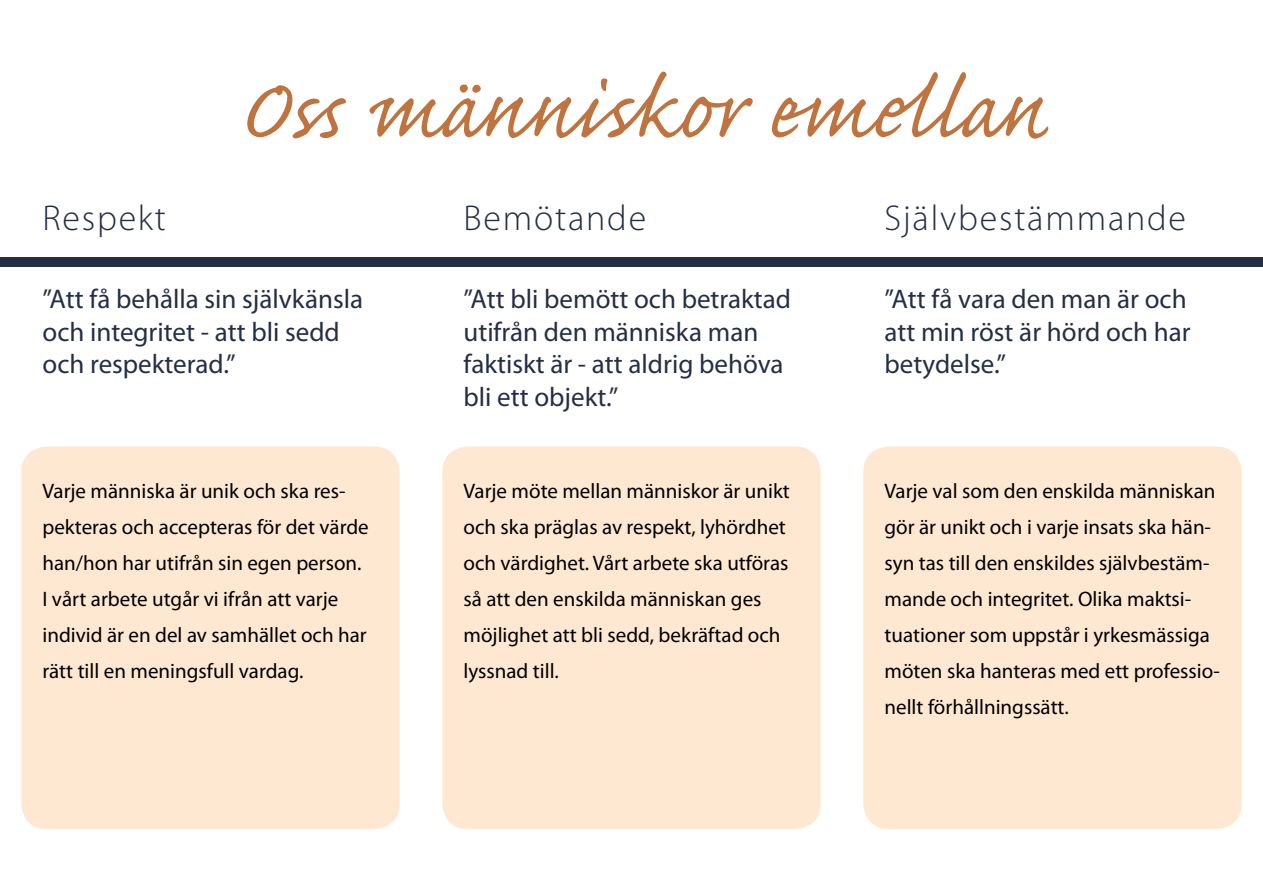
<style>
.page{position:relative;width:1263px;height:893px;background:#fff}
.page>*{position:absolute;margin:0;border:0;box-sizing:border-box;transform-origin:0 0}
.t1{font:108px "Caflisch Script Pro";letter-spacing:.005em;color:#bf743f}
.t2{font:300 36px "Myriad Pro";letter-spacing:.05em;color:#242f46}
.t3{font:27px/32.4px "Myriad Pro";color:#242f46}
.t4{font:21px/36px "Myriad Pro";color:#000}
</style>
<div class="page">
<div style="left:863px;top:446px;width:379px;height:383px;background:#fee8d1;border-radius:26px"></div>
<div style="left:442px;top:446px;width:379px;height:383px;background:#fee8d1;border-radius:26px"></div>
<div style="left:21px;top:446px;width:379px;height:383px;background:#fee8d1;border-radius:26px"></div>
<div style="left:0;top:258px;width:1263px;height:9px;background:#242f46"></div>
<h1 class="t1" style="left:238px;top:54px;width:810px">Oss människor emellan</h1>
<h2 class="t2" style="left:43px;top:196px;width:125px">Respekt</h2>
<h2 class="t2" style="left:463px;top:196px;width:184px">Bemötande</h2>
<h2 class="t2" style="left:884px;top:196px;width:303px">Självbestämmande</h2>
<p class="t3" style="left:43px;top:283px;width:322px">”Att få behålla sin självkänsla och integritet - att bli sedd och respekterad.”</p>
<p class="t3" style="left:463px;top:283px;width:329px">”Att bli bemött och betraktad utifrån den människa man faktiskt är - att aldrig behöva bli ett objekt.”</p>
<p class="t3" style="left:884px;top:283px;width:308px">”Att få vara den man är och att min röst är hörd och har betydelse.”</p>
<p class="t4" style="left:43px;top:473px;width:328px">Varje människa är unik och ska res&shy;pekteras och accepteras för det värde han/hon har utifrån sin egen person.<br>I vårt arbete utgår vi ifrån att varje individ är en del av samhället och har rätt till en meningsfull vardag.</p>
<p class="t4" style="left:463px;top:473px;width:328px">Varje möte mellan människor är unikt och ska präglas av respekt, lyhördhet och värdighet. Vårt arbete ska utföras så att den enskilda människan ges möjlighet att bli sedd, bekräftad och lyssnad till.</p>
<p class="t4" style="left:884px;top:473px;width:337px">Varje val som den enskilda människan gör är unikt och i varje insats ska hän&shy;syn tas till den enskildes självbestäm&shy;mande och integritet. Olika maktsi&shy;tuationer som uppstår i yrkesmässiga möten ska hanteras med ett professio&shy;nellt förhållningssätt.</p>
</div>
